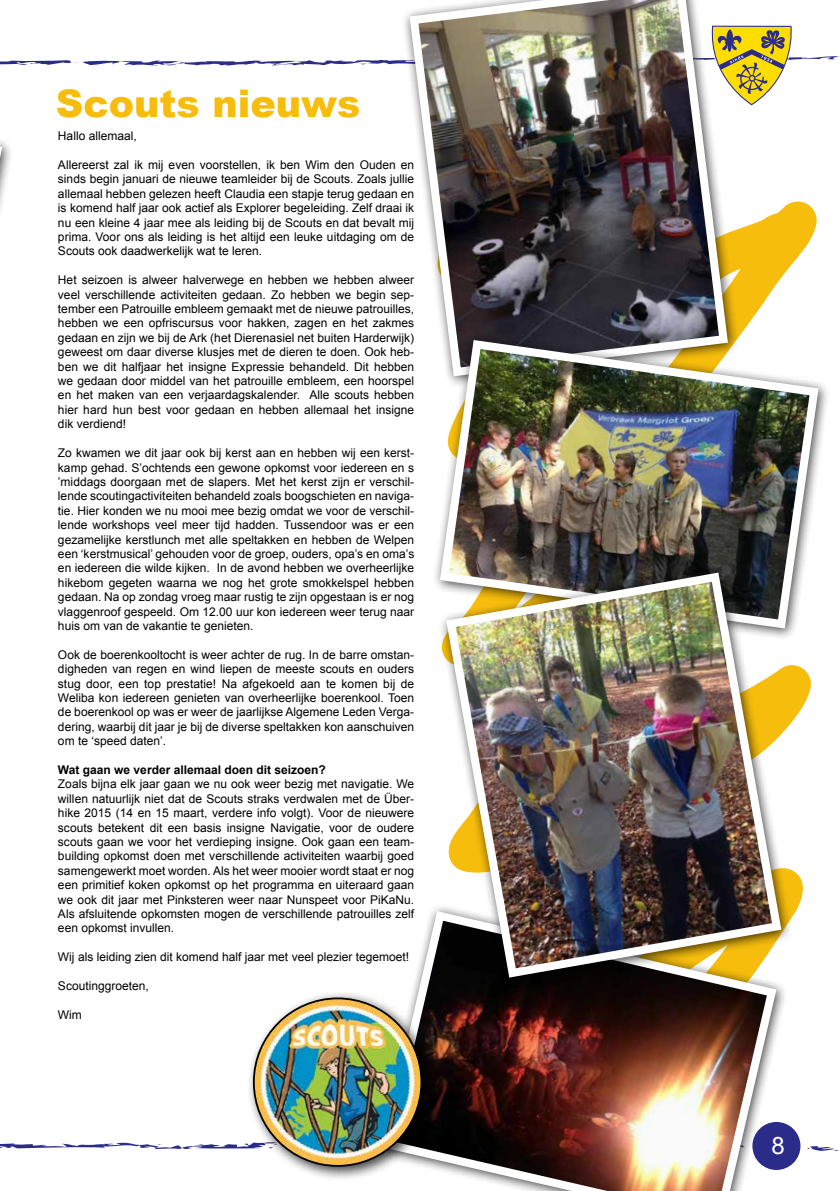
<style>
.page{position:relative;width:840px;height:1191px;background:#fff}
.page>*{position:absolute;margin:0;border:0;box-sizing:border-box;transform-origin:0 0}
.t1{font:900 38px "Arial";color:#f6bd0d}
.t2{font:24px "Arial";color:#fff}
.t3{font:12px/14.4px "Arial";color:#000;text-align:justify}
.t4{font:700 12px "Arial";color:#000}
</style>
<div class="page">
<svg style="left:0;top:1142px;width:246px;height:7px"></svg>
<svg style="left:750px;top:1120px;width:52px;height:52px"></svg>
<svg style="left:405px;top:0;width:293px;height:24px"></svg>
<img style="left:435px;top:423px;width:387px;height:209px">
<img style="left:413px;top:908px;width:367px;height:283px">
<div style="left:246px;top:990px;width:190px;height:191px;background:#000;opacity:.75"></div>
<img style="left:254px;top:998px;width:167px;height:167px;border-radius:84px">
<div style="left:437px;top:564px;width:355px;height:425px;background:#000;opacity:.75"></div>
<img style="left:441px;top:568px;width:344px;height:414px">
<img style="left:0;top:24px;width:839px;height:399px">
<h1 class="t1" style="left:56px;top:75px;width:305px">Scouts nieuws</h1>
<p class="t3" style="left:58px;top:129px;width:80px">Hallo allemaal,</p>
<p class="t3" style="left:58px;top:158px;width:357px">Allereerst zal ik mij even voorstellen, ik ben Wim den Ouden en sinds begin januari de nieuwe teamleider bij de Scouts. Zoals jullie allemaal hebben gelezen heeft Claudia een stapje terug gedaan en is komend half jaar ook actief als Explorer begeleiding. Zelf draai ik nu een kleine 4 jaar mee als leiding bij de Scouts en dat bevalt mij prima. Voor ons als leiding is het altijd een leuke uitdaging om de Scouts ook daadwerkelijk wat te leren.</p>
<p class="t3" style="left:58px;top:273px;width:357px">Het seizoen is alweer halverwege en hebben we hebben alweer veel verschillende activiteiten gedaan. Zo hebben we begin sep&shy;tember een Patrouille embleem gemaakt met de nieuwe patrouilles, hebben we een opfriscursus voor hakken, zagen en het zakmes gedaan en zijn we bij de Ark (het Dierenasiel net buiten Harderwijk) geweest om daar diverse klusjes met de dieren te doen. Ook heb&shy;ben we dit halfjaar het insigne Expressie behandeld. Dit hebben we gedaan door middel van het patrouille embleem, een hoorspel en het maken van een verjaardagskalender. Alle scouts hebben hier hard hun best voor gedaan en hebben allemaal het insigne dik verdiend!</p>
<p class="t3" style="left:58px;top:446px;width:357px">Zo kwamen we dit jaar ook bij kerst aan en hebben wij een kerst&shy;kamp gehad. S’ochtends een gewone opkomst voor iedereen en s ’middags doorgaan met de slapers. Met het kerst zijn er verschil&shy;lende scoutingactiviteiten behandeld zoals boogschieten en naviga&shy;tie. Hier konden we nu mooi mee bezig omdat we voor de verschil&shy;lende workshops veel meer tijd hadden. Tussendoor was er een gezamelijke kerstlunch met alle speltakken en hebben de Welpen een ‘kerstmusical’ gehouden voor de groep, ouders, opa’s en oma’s en iedereen die wilde kijken. In de avond hebben we overheerlijke hikebom gegeten waarna we nog het grote smokkelspel hebben gedaan. Na op zondag vroeg maar rustig te zijn opgestaan is er nog vlaggenroof gespeeld. Om 12.00 uur kon iedereen weer terug naar huis om van de vakantie te genieten.</p>
<p class="t3" style="left:58px;top:647px;width:357px">Ook de boerenkooltocht is weer achter de rug. In de barre omstan&shy;digheden van regen en wind liepen de meeste scouts en ouders stug door, een top prestatie! Na afgekoeld aan te komen bij de Weliba kon iedereen genieten van overheerlijke boerenkool. Toen de boerenkool op was er weer de jaarlijkse Algemene Leden Verga&shy;dering, waarbij dit jaar je bij de diverse speltakken kon aanschuiven om te ‘speed daten’.</p>
<p class="t4" style="left:58px;top:762px;width:269px">Wat gaan we verder allemaal doen dit seizoen?</p>
<p class="t3" style="left:58px;top:777px;width:357px">Zoals bijna elk jaar gaan we nu ook weer bezig met navigatie. We willen natuurlijk niet dat de Scouts straks verdwalen met de Über&shy;hike 2015 (14 en 15 maart, verdere info volgt). Voor de nieuwere scouts betekent dit een basis insigne Navigatie, voor de oudere scouts gaan we voor het verdieping insigne. Ook gaan een team&shy;building opkomst doen met verschillende activiteiten waarbij goed samengewerkt moet worden. Als het weer mooier wordt staat er nog een primitief koken opkomst op het programma en uiteraard gaan we ook dit jaar met Pinksteren weer naar Nunspeet voor PiKaNu.<br>Als afsluitende opkomsten mogen de verschillende patrouilles zelf een opkomst invullen.</p>
<p class="t3" style="left:58px;top:950px;width:352px">Wij als leiding zien dit komend half jaar met veel plezier tegemoet!</p>
<p class="t3" style="left:58px;top:978px;width:92px">Scoutinggroeten,</p>
<p class="t3" style="left:58px;top:1007px;width:25px">Wim</p>
<h2 class="t2" style="left:771px;top:1130px;width:15px">8</h2>
</div>
